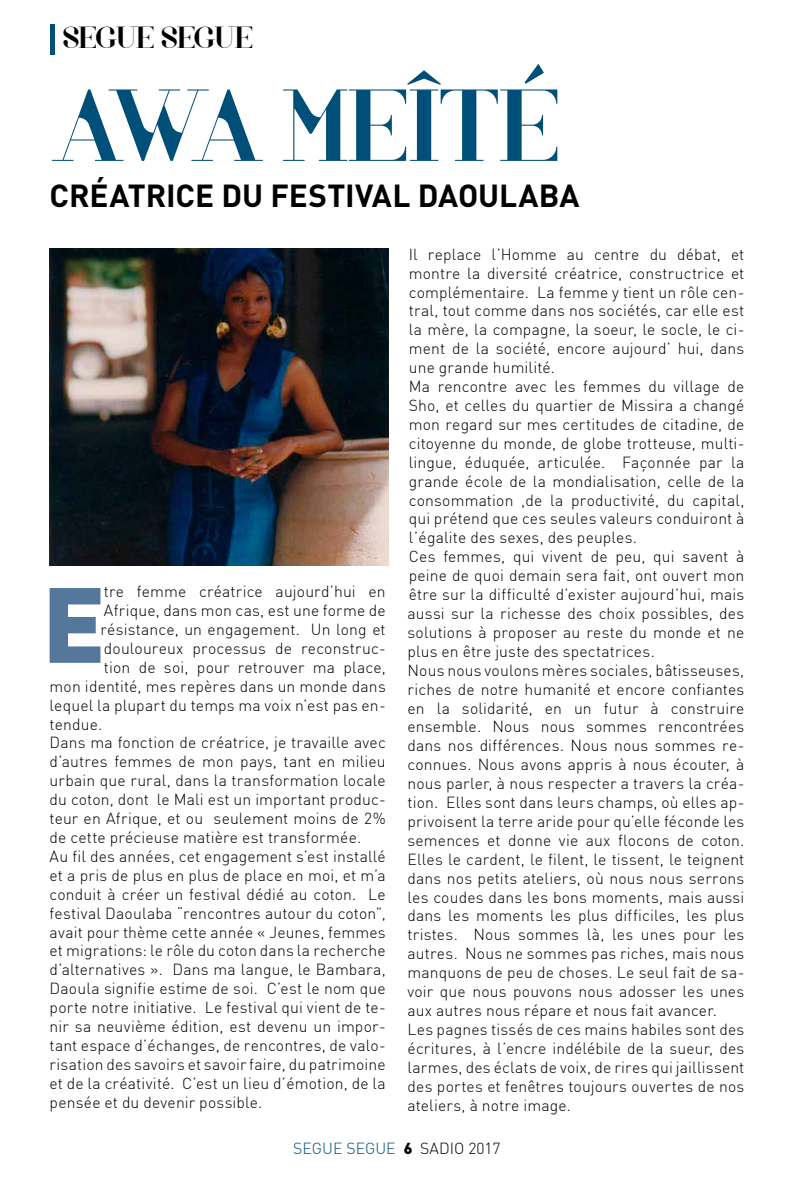
<style>
.page{position:relative;width:794px;height:1191px;background:#fff}
.page>*{position:absolute;margin:0;border:0;box-sizing:border-box;transform-origin:0 0}
.t1{font:105px "Voor";color:#004f78}
.t2{font:700 31.5px "DIN";letter-spacing:.04em;color:#000}
.t3{font:31.5px "Voor";letter-spacing:-.04em;color:#000}
.t4{font:300 15.75px/18.9px "DIN";letter-spacing:.01em;color:#000}
.t5{font:300 15.75px "DIN";color:#004f78}
.s1{font-weight:900;color:#000}
.s2{color:#000}
</style>
<div class="page">
<div style="left:50px;top:25px;width:5px;height:30px;background:#004f78"></div>
<img style="left:50px;top:248px;width:339px;height:318px">
<svg style="left:50px;top:588px;width:50px;height:75px"></svg>
<h2 class="t3" style="left:63px;top:19px;width:192px">SEGUE SEGUE</h2>
<h1 class="t1" style="left:52px;top:64px;width:72px">AWA</h1>
<h1 class="t1" style="left:283px;top:64px;width:276px">MEÎTÉ</h1>
<h2 class="t2" style="left:50px;top:175px;width:19px">CRÉATRICE</h2>
<h2 class="t2" style="left:221px;top:175px;width:356px">DU festival Daoulaba</h2>
<p class="t4" style="left:104px;top:582px;width:283px">tre femme créatrice aujourd’hui en</p>
<p class="t4" style="left:104px;top:601px;width:283px">Afrique, dans mon cas, est une forme de</p>
<p class="t4" style="left:100px;top:619px;width:287px">résistance, un engagement. U n long et</p>
<p class="t4" style="left:104px;top:638px;width:283px">douloureux processus de reconstruc-</p>
<p class="t4" style="left:104px;top:657px;width:283px">tion de soi, pour retrouver ma place,</p>
<p class="t4" style="left:50px;top:676px;width:338px">mon identité, mes repères dans un monde dans</p>
<p class="t4" style="left:50px;top:695px;width:338px">lequel la plupart du temps ma voix n’est pas en-</p>
<p class="t4" style="left:50px;top:714px;width:54px">tendue.</p>
<p class="t4" style="left:50px;top:733px;width:338px">Dans ma fonction de créatrice, je travaille avec</p>
<p class="t4" style="left:50px;top:752px;width:337px">d’autres femmes de mon pays, tant en milieu</p>
<p class="t4" style="left:50px;top:771px;width:338px">urbain que rural, dans la transformation locale</p>
<p class="t4" style="left:50px;top:790px;width:338px">du coton, dont le Mali est un important produc-</p>
<p class="t4" style="left:50px;top:808px;width:338px">teur en Afrique, et ou seulement moins de 2%</p>
<p class="t4" style="left:50px;top:827px;width:313px">de cette précieuse matière est transformée.</p>
<p class="t4" style="left:50px;top:846px;width:337px">Au fil des années, cet engagement s’est installé</p>
<p class="t4" style="left:50px;top:865px;width:338px">et a pris de plus en plus de place en moi, et m’a</p>
<p class="t4" style="left:50px;top:884px;width:338px">conduit à créer un festival dédié au coton. Le</p>
<p class="t4" style="left:50px;top:903px;width:338px">festival Daoulaba “rencontres autour du coton”,</p>
<p class="t4" style="left:50px;top:922px;width:337px">avait pour thème cette année « Jeunes, femmes</p>
<p class="t4" style="left:50px;top:941px;width:338px">et migrations: le rôle du coton dans la recherche</p>
<p class="t4" style="left:50px;top:960px;width:338px">d’alternatives ». Dans ma langue, le Bambara,</p>
<p class="t4" style="left:50px;top:979px;width:337px">Daoula signifie estime de soi. C’est le nom que</p>
<p class="t4" style="left:50px;top:997px;width:338px">porte notre initiative. Le festival qui vient de te-</p>
<p class="t4" style="left:50px;top:1016px;width:338px">nir sa neuvième édition, est devenu un impor-</p>
<p class="t4" style="left:50px;top:1035px;width:338px">tant espace d’échanges, de rencontres, de valo-</p>
<p class="t4" style="left:50px;top:1054px;width:338px">risation des savoirs et savoir faire, du patrimoine</p>
<p class="t4" style="left:50px;top:1073px;width:337px">et de la créativité. C’est un lieu d’émotion, de la</p>
<p class="t4" style="left:50px;top:1092px;width:214px">pensée et du devenir possible.</p>
<p class="t4" style="left:407px;top:244px;width:338px">I l replace l’Homme au centre du débat, et montre la diversité créatrice, constructrice et complémentaire. La femme y tient un rôle cen&shy;tral, tout comme dans nos sociétés, car elle est la mère, la compagne, la soeur, le socle, le ci&shy;ment de la société, encore aujourd’ hui, dans une grande humilité.<br>Ma rencontre avec les femmes du village de Sho, et celles du quartier de Missira a changé mon regard sur mes certitudes de citadine, de citoyenne du monde, de globe trotteuse, multi&shy;lingue, éduquée, articulée. Façonnée par la grande école de la mondialisation, celle de la consommation ,de la productivité, du capital, qui prétend que ces seules valeurs conduiront à l’égalite des sexes, des peuples.<br>Ces femmes, qui vivent de peu, qui savent à peine de quoi demain sera fait, ont ouvert mon être sur la difficulté d’exister aujourd’hui, mais aussi sur la richesse des choix possibles, des solutions à proposer au reste du monde et ne plus en être juste des spectatrices.<br>Nous nous voulons mères sociales, bâtisseuses, riches de notre humanité et encore confiantes en la solidarité, en un futur à construire ensemble. Nous nous sommes rencontrées dans nos différences. Nous nous sommes re&shy;connues. Nous avons appris à nous écouter, à nous parler, à nous respecter a travers la créa&shy;tion. Elles sont dans leurs champs, où elles ap&shy;privoisent la terre aride pour qu’elle féconde les semences et donne vie aux flocons de coton.<br>Elles le cardent, le filent, le tissent, le teignent dans nos petits ateliers, où nous nous serrons les coudes dans les bons moments, mais aussi dans les moments les plus difficiles, les plus tristes. Nous sommes là, les unes pour les autres. Nous ne sommes pas riches, mais nous manquons de peu de choses. Le seul fait de sa&shy;voir que nous pouvons nous adosser les unes aux autres nous répare et nous fait avancer.<br>Les pagnes tissés de ces mains habiles sont des écritures, à l’encre indélébile de la sueur, des larmes, des éclats de voix, de rires qui jaillissent des portes et fenêtres toujours ouvertes de nos ateliers, à notre image.</p>
<p class="t5" style="left:293px;top:1138px;width:209px">Segue segue <span class="s1">6</span> <span class="s2">sadio 2017</span></p>
</div>
